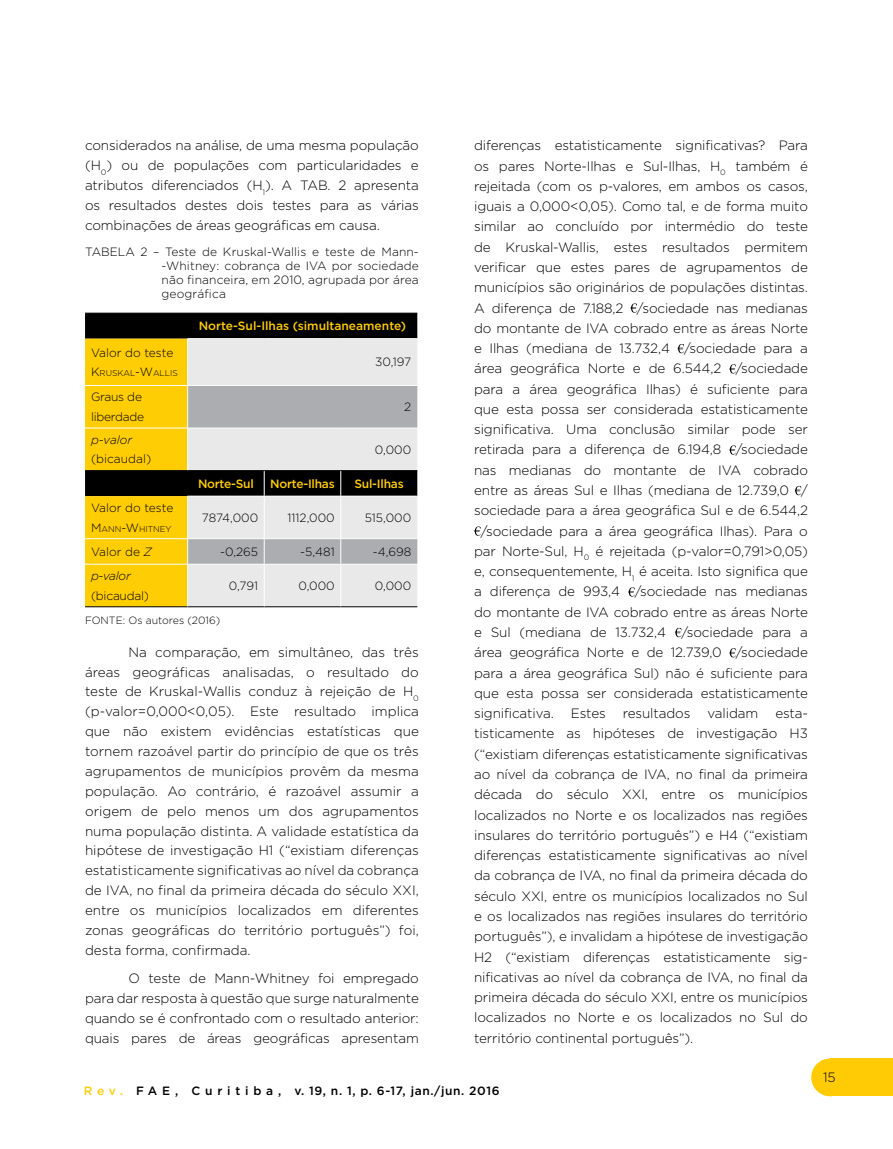
<style>
.page{position:relative;width:893px;height:1149px;background:#fff}
.page>*{position:absolute;margin:0;border:0;box-sizing:border-box;transform-origin:0 0}
.t1{font:300 13.5px/19.8px "Gotham";letter-spacing:-.01em;color:#000;text-align:justify}
.t2{font:300 12px/13.8px "Gotham";color:#000;text-align:justify}
.t3{font:500 12px "Gotham";letter-spacing:-.01em;color:#ffcd03}
.t4{font:500 12px "Gotham";letter-spacing:.05em;color:#000}
.t5{font:300 12px/19.5px "Gotham";letter-spacing:-.02em;color:#000}
.t6{font:italic 300 12px "Gotham";letter-spacing:-.02em;color:#000}
.t7{font:300 10.5px "Gotham";color:#000}
.t8{font:300 8.4px "Gotham";color:#000}
.s1{font-size:12px}
.s2{font-style:italic}
.s3{color:#ffcb05}
</style>
<div class="page">
<div style="left:830px;top:1058px;width:63px;height:37px;background:#ffcb05"></div>
<div style="left:811px;top:1058px;width:38px;height:37px;background:#ffcb05;border-radius:50%"></div>
<hr style="left:85px;top:606px;width:103px;height:1px;background:#000">
<hr style="left:188px;top:606px;width:76px;height:1px;background:#000">
<hr style="left:264px;top:606px;width:77px;height:1px;background:#000">
<hr style="left:341px;top:606px;width:76px;height:1px;background:#000">
<svg style="left:85px;top:313px;width:332px;height:293px;background:#bdb281"></svg>
<hr style="left:85px;top:313px;width:103px;height:1px;background:#000">
<hr style="left:85px;top:470px;width:103px;height:1px;background:#000">
<hr style="left:188px;top:470px;width:76px;height:1px;background:#000">
<hr style="left:264px;top:470px;width:77px;height:1px;background:#000">
<hr style="left:341px;top:470px;width:76px;height:1px;background:#000">
<svg style="left:630px;top:303px;width:7px;height:9px"></svg>
<svg style="left:677px;top:344px;width:7px;height:9px"></svg>
<svg style="left:729px;top:364px;width:7px;height:9px"></svg>
<svg style="left:729px;top:445px;width:7px;height:9px"></svg>
<svg style="left:795px;top:486px;width:6px;height:9px"></svg>
<svg style="left:474px;top:526px;width:7px;height:9px"></svg>
<svg style="left:628px;top:587px;width:7px;height:9px"></svg>
<svg style="left:675px;top:627px;width:6px;height:10px"></svg>
<svg style="left:729px;top:648px;width:7px;height:9px"></svg>
<p class="t1" style="left:85px;top:135px;width:335px">considerados na análise, de uma mesma população (H<sub>0</sub>) ou de populações com particularidades e atributos diferenciados (H<sub>1</sub>). A TAB. 2 apresenta os resultados destes dois testes para as várias combinações de áreas geográficas em causa.</p>
<p class="t2" style="left:162px;top:245px;width:259px;text-indent:-76px">TABELA 2 – Teste de Kruskal-Wallis e teste de Mann--Whitney: cobrança de IVA por sociedade não financeira, em 2010, agrupada por área geográfica</p>
<p class="t3" style="left:199px;top:319px;width:209px">Norte-Sul-Ilhas (simultaneamente)</p>
<p class="t2" style="left:91px;top:345px;width:84px">Valor do teste</p>
<p class="t8" style="left:91px;top:368px;width:88px"><span class="s1">K</span>RUSKAL<span class="s1">-W</span>ALLIS</p>
<p class="t2" style="left:375px;top:355px;width:38px">30,197</p>
<p class="t5" style="left:91px;top:387px;width:55px">Graus de liberdade</p>
<p class="t2" style="left:404px;top:400px;width:9px">2</p>
<p class="t6" style="left:91px;top:433px;width:43px">p-valor</p>
<p class="t2" style="left:91px;top:452px;width:62px">(bicaudal)</p>
<p class="t2" style="left:375px;top:442px;width:38px">0,000</p>
<p class="t2" style="left:91px;top:500px;width:84px">Valor do teste</p>
<p class="t8" style="left:91px;top:524px;width:82px"><span class="s1">M</span>ANN<span class="s1">-W</span>HITNEY</p>
<p class="t3" style="left:198px;top:476px;width:57px">Norte-Sul</p>
<p class="t3" style="left:270px;top:476px;width:66px">Norte-Ilhas</p>
<p class="t3" style="left:354px;top:476px;width:51px">Sul-Ilhas</p>
<p class="t2" style="left:202px;top:510px;width:58px">7874,000</p>
<p class="t2" style="left:288px;top:510px;width:49px">1112,000</p>
<p class="t2" style="left:365px;top:510px;width:48px">515,000</p>
<p class="t2" style="left:91px;top:544px;width:62px">Valor de <span class="s2">Z</span></p>
<p class="t2" style="left:220px;top:544px;width:39px">-0,265</p>
<p class="t2" style="left:300px;top:544px;width:36px">-5,481</p>
<p class="t2" style="left:373px;top:544px;width:40px">-4,698</p>
<p class="t6" style="left:91px;top:569px;width:41px">p-valor</p>
<p class="t5" style="left:91px;top:585px;width:59px">(bicaudal)</p>
<p class="t2" style="left:229px;top:578px;width:31px">0,791</p>
<p class="t2" style="left:298px;top:578px;width:38px">0,000</p>
<p class="t2" style="left:375px;top:578px;width:38px">0,000</p>
<p class="t7" style="left:85px;top:614px;width:137px">FONTE: Os autores (2016)</p>
<p class="t1" style="left:85px;top:641px;width:335px;text-indent:43px">Na comparação, em simultâneo, das três áreas geográficas analisadas, o resultado do teste de Kruskal-Wallis conduz à rejeição de H<sub>0 </sub>(p-valor=0,000&lt;0,05). Este resultado implica que não existem evidências estatísticas que tornem razoável partir do princípio de que os três agrupamentos de municípios provêm da mesma população. Ao contrário, é razoável assumir a origem de pelo menos um dos agrupamentos numa população distinta. A validade estatística da hipótese de investigação H1 (“existiam diferenças estatisticamente significativas ao nível da cobrança de IVA, no final da primeira década do século XXI, entre os municípios localizados em diferentes zonas geográficas do território português”) foi, desta forma, confirmada.</p>
<p class="t1" style="left:85px;top:967px;width:335px;text-indent:43px">O teste de Mann-Whitney foi empregado para dar resposta à questão que surge naturalmente quando se é confrontado com o resultado anterior: quais pares de áreas geográficas apresentam</p>
<p class="t1" style="left:474px;top:135px;width:335px">diferenças estatisticamente significativas? Para</p>
<p class="t1" style="left:474px;top:156px;width:335px">os pares Norte-Ilhas e Sul-Ilhas, H<sub>0</sub> também é</p>
<p class="t1" style="left:474px;top:176px;width:335px">rejeitada (com os p-valores, em ambos os casos,</p>
<p class="t1" style="left:474px;top:196px;width:335px">iguais a 0,000&lt;0,05). Como tal, e de forma muito</p>
<p class="t1" style="left:474px;top:216px;width:335px">similar ao concluído por intermédio do teste</p>
<p class="t1" style="left:474px;top:237px;width:335px">de Kruskal-Wallis, estes resultados permitem</p>
<p class="t1" style="left:474px;top:257px;width:335px">verificar que estes pares de agrupamentos de</p>
<p class="t1" style="left:474px;top:277px;width:335px">municípios são originários de populações distintas.</p>
<p class="t1" style="left:474px;top:297px;width:335px">A diferença de 7.188,2 /sociedade nas medianas</p>
<p class="t1" style="left:474px;top:318px;width:335px">do montante de IVA cobrado entre as áreas Norte</p>
<p class="t1" style="left:474px;top:338px;width:335px">e Ilhas (mediana de 13.732,4 /sociedade para a</p>
<p class="t1" style="left:474px;top:358px;width:335px">área geográfica Norte e de 6.544,2 /sociedade</p>
<p class="t1" style="left:474px;top:378px;width:335px">para a área geográfica Ilhas) é suficiente para</p>
<p class="t1" style="left:474px;top:399px;width:335px">que esta possa ser considerada estatisticamente</p>
<p class="t1" style="left:474px;top:419px;width:335px">significativa. Uma conclusão similar pode ser</p>
<p class="t1" style="left:474px;top:439px;width:335px">retirada para a diferença de 6.194,8 /sociedade</p>
<p class="t1" style="left:474px;top:460px;width:335px">nas medianas do montante de IVA cobrado</p>
<p class="t1" style="left:474px;top:480px;width:335px">entre as áreas Sul e Ilhas (mediana de 12.739,0 /</p>
<p class="t1" style="left:474px;top:500px;width:335px">sociedade para a área geográfica Sul e de 6.544,2</p>
<p class="t1" style="left:481px;top:520px;width:329px">/sociedade para a área geográfica Ilhas). Para o</p>
<p class="t1" style="left:474px;top:541px;width:335px">par Norte-Sul, H<sub>0</sub> é rejeitada (p-valor=0,791&gt;0,05)</p>
<p class="t1" style="left:474px;top:561px;width:335px">e, consequentemente, H<sub>1</sub> é aceita. Isto significa que</p>
<p class="t1" style="left:474px;top:581px;width:335px">a diferença de 993,4 /sociedade nas medianas</p>
<p class="t1" style="left:474px;top:601px;width:335px">do montante de IVA cobrado entre as áreas Norte</p>
<p class="t1" style="left:474px;top:622px;width:335px">e Sul (mediana de 13.732,4 /sociedade para a</p>
<p class="t1" style="left:474px;top:642px;width:335px">área geográfica Norte e de 12.739,0 /sociedade</p>
<p class="t1" style="left:474px;top:662px;width:335px">para a área geográfica Sul) não é suficiente para</p>
<p class="t1" style="left:474px;top:682px;width:335px">que esta possa ser considerada estatisticamente</p>
<p class="t1" style="left:474px;top:703px;width:81px">significativa.</p>
<p class="t1" style="left:571px;top:703px;width:36px">Estes</p>
<p class="t1" style="left:623px;top:703px;width:69px">resultados</p>
<p class="t1" style="left:707px;top:703px;width:52px">validam</p>
<p class="t1" style="left:474px;top:702px;width:335px;line-height:20.2px;text-align:left;text-indent:301px">esta&shy;tisticamente as hipóteses de investigação H3 (“existiam diferenças estatisticamente significativas ao nível da cobrança de IVA, no final da primeira década do século XXI, entre os municípios localizados no Norte e os localizados nas regiões insulares do território português”) e H4 (“existiam diferenças estatisticamente significativas ao nível da cobrança de IVA, no final da primeira década do século XXI, entre os municípios localizados no Sul e os localizados nas regiões insulares do território português”), e invalidam a hipótese de investigação H2 (“existiam diferenças estatisticamente sig&shy;nificativas ao nível da cobrança de IVA, no final da primeira década do século XXI, entre os municípios localizados no Norte e os localizados no Sul do território continental português”).</p>
<p class="t4" style="left:84px;top:1083px;width:417px"><span class="s3">R e v .</span> F A E , C u r i t i b a , v. 19, n. 1, p. 6-17, jan./jun. 2016</p>
<p class="t1" style="left:823px;top:1067px;width:14px">15</p>
</div>
